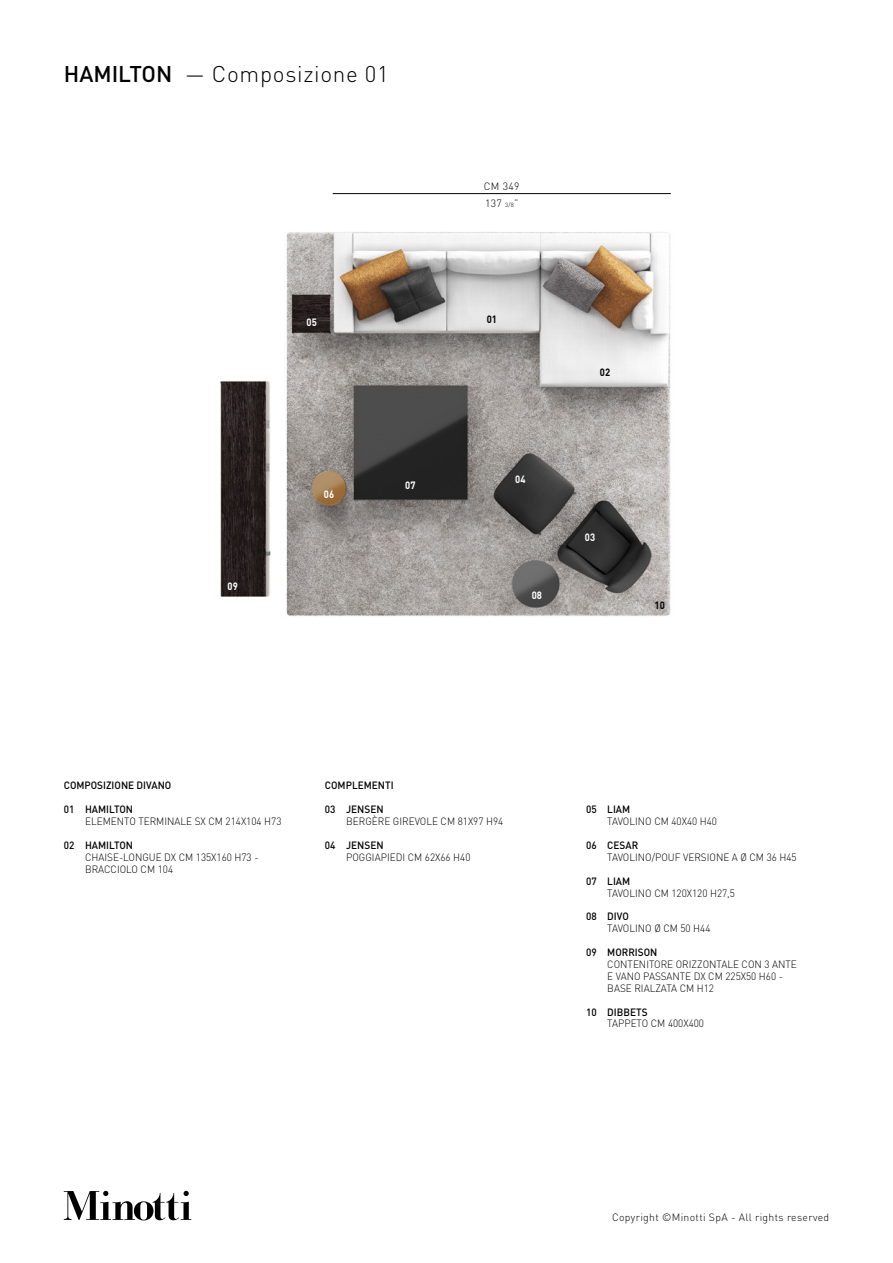
<style>
.page{position:relative;width:893px;height:1263px;background:#fff}
.page>*{position:absolute;margin:0;border:0;box-sizing:border-box;transform-origin:0 0}
.t1{font:300 22.5px "DIN";letter-spacing:.03em;color:#000}
.t2{font:300 10.5px/12px "DIN";color:#000;scale:.95 1}
.t3{font:500 10.5px "DIN";color:#000;scale:.95 1}
.t4{font:300 10.5px "DIN";letter-spacing:.03em;color:#000}
.t5{font:700 10.5px "DIN";color:#fff;scale:.9 1}
.t6{font:300 10.5px/16.5px "DIN";color:#000}
.t7{font:700 10.5px "DIN";color:#000;scale:.9 1}
.s1{font-weight:500}
.s2{font-size:6px}
</style>
<div class="page">
<svg style="left:64px;top:1191px;width:127px;height:29px"></svg>
<hr style="left:333px;top:193px;width:338px;height:1px;background:#000">
<img style="left:220px;top:232px;width:451px;height:385px">
<h1 class="t1" style="left:64px;top:60px;width:326px"><span class="s1">HAMILTON</span> — Composizione 01</h1>
<p class="t5" style="left:228px;top:579px;width:13px">09</p>
<p class="t5" style="left:307px;top:315px;width:13px">05</p>
<p class="t5" style="left:324px;top:487px;width:13px">06</p>
<p class="t5" style="left:405px;top:478px;width:13px">07</p>
<p class="t6" style="left:484px;top:178px;width:37px">CM 349<br>137 <span class="s2">3/8</span>”</p>
<p class="t7" style="left:487px;top:312px;width:13px">01</p>
<p class="t5" style="left:515px;top:472px;width:13px">04</p>
<p class="t5" style="left:532px;top:589px;width:13px">08</p>
<p class="t7" style="left:600px;top:366px;width:13px">02</p>
<p class="t5" style="left:585px;top:530px;width:13px">03</p>
<p class="t7" style="left:655px;top:598px;width:13px">10</p>
<p class="t3" style="left:64px;top:778px;width:115px">COMPOSIZIONE DIVANO</p>
<p class="t3" style="left:64px;top:802px;width:75px">01 HAMILTON</p>
<p class="t2" style="left:85px;top:815px;width:208px">ELEMENTO TERMINALE SX CM 214X104 H73</p>
<p class="t3" style="left:64px;top:838px;width:75px">02 HAMILTON</p>
<p class="t2" style="left:85px;top:851px;width:184px">CHAISE-LONGUE DX CM 135X160 H73 -<br>BRACCIOLO CM 104</p>
<p class="t3" style="left:325px;top:778px;width:74px">COMPLEMENTI</p>
<p class="t3" style="left:325px;top:802px;width:63px">03 JENSEN</p>
<p class="t2" style="left:346px;top:815px;width:167px">BERGÈRE GIREVOLE CM 81X97 H94</p>
<p class="t3" style="left:325px;top:838px;width:63px">04 JENSEN</p>
<p class="t2" style="left:346px;top:851px;width:132px">POGGIAPIEDI CM 62X66 H40</p>
<p class="t3" style="left:586px;top:802px;width:48px">05 LIAM</p>
<p class="t2" style="left:607px;top:815px;width:117px">TAVOLINO CM 40X40 H40</p>
<p class="t3" style="left:586px;top:838px;width:56px">06 CESAR</p>
<p class="t2" style="left:607px;top:851px;width:201px">TAVOLINO/POUF VERSIONE A Ø CM 36 H45</p>
<p class="t3" style="left:586px;top:874px;width:48px">07 LIAM</p>
<p class="t2" style="left:607px;top:887px;width:136px">TAVOLINO CM 120X120 H27,5</p>
<p class="t3" style="left:586px;top:909px;width:47px">08 DIVO</p>
<p class="t2" style="left:607px;top:922px;width:110px">TAVOLINO Ø CM 50 H44</p>
<p class="t3" style="left:586px;top:945px;width:77px">09 MORRISON</p>
<p class="t2" style="left:607px;top:958px;width:201px">CONTENITORE ORIZZONTALE CON 3 ANTE<br>E VANO PASSANTE DX CM 225X50 H60 -<br>BASE RIALZATA CM H12</p>
<p class="t3" style="left:586px;top:1005px;width:66px">10 DIBBETS</p>
<p class="t2" style="left:607px;top:1017px;width:103px">TAPPETO CM 400X400</p>
<p class="t4" style="left:612px;top:1210px;width:219px">Copyright ©Minotti SpA - All rights reserved</p>
</div>
